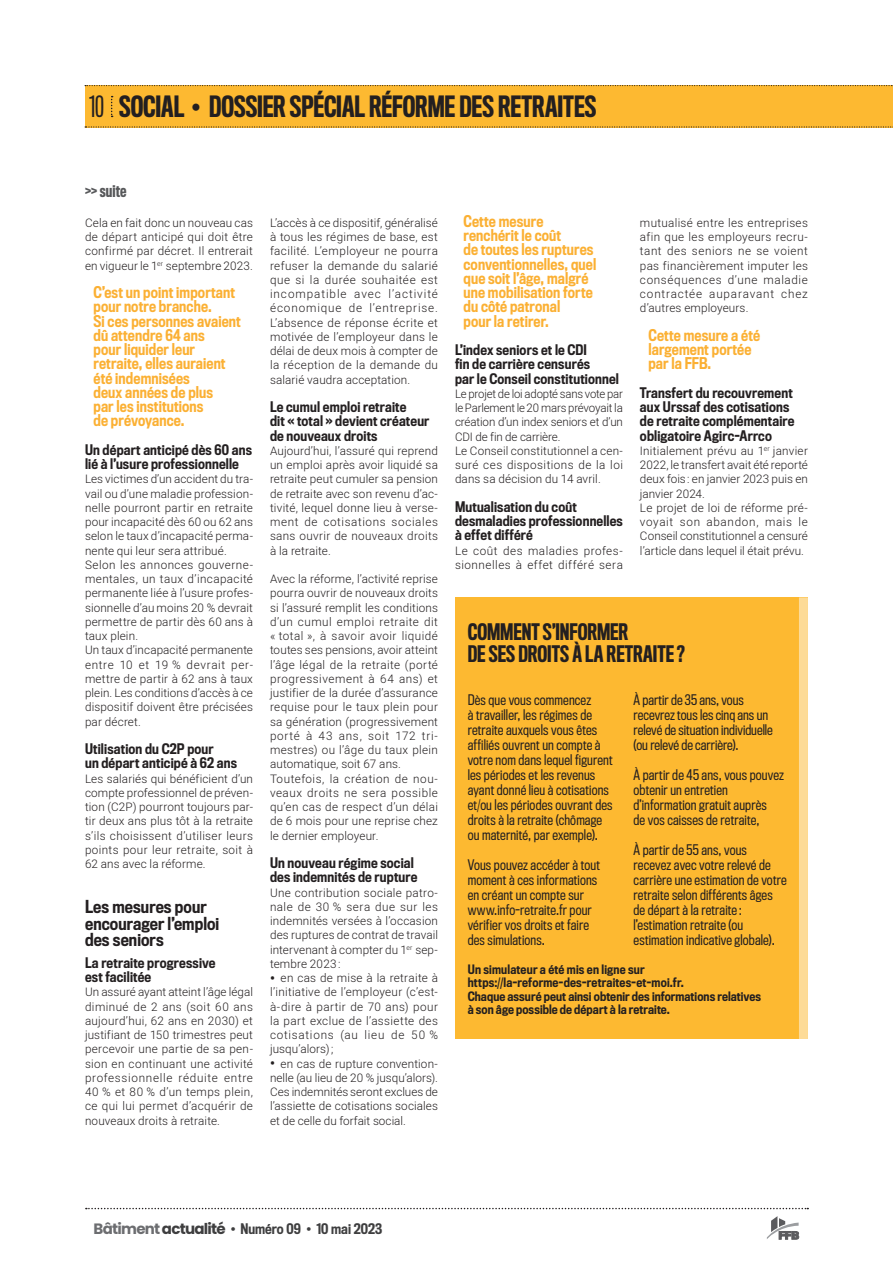
<style>
.page{position:relative;width:893px;height:1263px;background:#fff}
.page>*{position:absolute;margin:0;border:0;box-sizing:border-box;transform-origin:0 0}
.TITRE_gauche__header{font:500 27px "Titling Gothic FB Comp";color:#231f20}
.TITRE__encadré{font:500 21px/22.5px "Titling Gothic FB Comp";color:#231f20}
.INTERTITRE_2__articl{font:500 16.5px/16.5px "Titling Gothic FB Cond";letter-spacing:.005em;color:#231f20}
.TITRE__encadré-2{font:500 16.5px "Titling Gothic FB Comp";letter-spacing:.005em;color:#57585a}
.TEXTE_en_valeur_2__a{font:500 15px/14.2px "Titling Gothic FB Cond";letter-spacing:.01em;color:#fbb033;scale:.95 1}
.TEXTE__encadré{font:13.5px/15px "Titling Gothic FB Cond";letter-spacing:.01em;color:#231f20}
.INTERTITRE_3__articl{font:500 13.5px/14.2px "Titling Gothic FB Cond";letter-spacing:.015em;color:#231f20}
.t1{font:500 13.5px "Titling Gothic FB Cond";color:#3e3e3f}
.TEXTE__encadré-2{font:500 12px/13.5px "Titling Gothic FB Cond";letter-spacing:.01em;color:#231f20}
.TEXTE__article{font:300 11.7px/14.2px "Heebo";letter-spacing:.015em;color:#231f20;text-align:justify}
.TEXTE__article-2{font:300 11.7px/14.2px "Heebo";letter-spacing:.045em;color:#231f20}
.s1{font-weight:400}
.s2{font-weight:700;font-size:13.5px}
.s3{font-family:"Poppins";font-weight:700;font-size:15px;color:#6c6d70}
.s4{font-family:"Poppins";font-weight:700;font-size:15px}
.s5{font-family:"Poppins";font-weight:400;font-size:15px}
</style>
<div class="page">
<svg style="left:86px;top:1208px;width:722px;height:1px"></svg>
<svg style="left:767px;top:1216px;width:32px;height:23px"></svg>
<div style="left:85px;top:85px;width:808px;height:43px;background:#fdb931"></div>
<svg style="left:85px;top:126px;width:808px;height:2px"></svg>
<svg style="left:85px;top:85px;width:808px;height:1px"></svg>
<svg style="left:111px;top:96px;width:2px;height:21px"></svg>
<div style="left:455px;top:597px;width:353px;height:442px;background:#fdb931"></div>
<div style="left:799px;top:597px;width:9px;height:442px;background:#fddb97"></div>
<p class="TITRE_gauche__header" style="left:89px;top:91px;width:509px"><span class="s1">10</span> SOCIAL • DOSSIER SPÉCIAL RÉFORME DES RETRAITES</p>
<p class="TITRE__encadré-2" style="left:85px;top:181px;width:43px">&gt;&gt; suite</p>
<p class="TEXTE__article" style="left:85px;top:215px;width:169px">Cela en fait donc un nouveau cas de départ anticipé qui doit être confirmé par décret. Il entrerait en vigueur le 1<sup>er</sup> septembre 2023.</p>
<p class="TEXTE_en_valeur_2__a" style="left:94px;top:286px;width:157px">C’est un point important pour notre branche.<br>Si ces personnes avaient dû attendre 64 ans<br>pour liquider leur retraite, elles auraient été indemnisées<br>deux années de plus<br>par les institutions<br>de prévoyance.</p>
<p class="INTERTITRE_3__articl" style="left:85px;top:443px;width:169px">Un départ anticipé dès 60 ans lié à l’usure professionnelle</p>
<p class="TEXTE__article" style="left:85px;top:472px;width:169px">Les victimes d’un accident du tra&shy;vail ou d’une maladie profession&shy;nelle pourront partir en retraite pour incapacité dès 60 ou 62 ans selon le taux d’incapacité perma&shy;nente qui leur sera attribué.</p>
<p class="TEXTE__article" style="left:85px;top:557px;width:169px">Selon les annonces gouverne&shy;mentales, un taux d’incapacité permanente liée à l’usure profes&shy;sionnelle d’au moins 20 % devrait permettre de partir dès 60 ans à taux plein.</p>
<p class="TEXTE__article" style="left:85px;top:643px;width:169px">Un taux d’incapacité permanente entre 10 et 19 % devrait per&shy;mettre de partir à 62 ans à taux plein. Les conditions d’accès à ce dispositif doivent être précisées par décret.</p>
<p class="INTERTITRE_3__articl" style="left:85px;top:742px;width:154px">Utilisation du C2P pour<br>un départ anticipé à 62 ans</p>
<p class="TEXTE__article" style="left:85px;top:771px;width:169px">Les salariés qui bénéficient d’un compte professionnel de préven&shy;tion (C2P) pourront toujours par&shy;tir deux ans plus tôt à la retraite s’ils choisissent d’utiliser leurs points pour leur retraite, soit à 62 ans avec la réforme.</p>
<p class="INTERTITRE_2__articl" style="left:85px;top:899px;width:136px">Les mesures pour encourager l’emploi des seniors</p>
<p class="INTERTITRE_3__articl" style="left:85px;top:956px;width:132px">La retraite progressive est facilitée</p>
<p class="TEXTE__article" style="left:85px;top:985px;width:169px">Un assuré ayant atteint l’âge légal diminué de 2 ans (soit 60 ans aujourd’hui, 62 ans en 2030) et justifiant de 150 trimestres peut percevoir une partie de sa pen&shy;sion en continuant une activité professionnelle réduite entre 40 % et 80 % d’un temps plein, ce qui lui permet d’acquérir de nouveaux droits à retraite.</p>
<p class="TEXTE__article" style="left:270px;top:215px;width:169px">L’accès à ce dispositif, généralisé à tous les régimes de base, est facilité. L’employeur ne pourra refuser la demande du salarié que si la durée souhaitée est incompatible avec l’activité économique de l’entreprise.<br>L’absence de réponse écrite et motivée de l’employeur dans le délai de deux mois à compter de la réception de la demande du salarié vaudra acceptation.</p>
<p class="INTERTITRE_3__articl" style="left:270px;top:400px;width:161px">Le cumul emploi retraite<br>dit « total » devient créateur de nouveaux droits</p>
<p class="TEXTE__article" style="left:270px;top:443px;width:169px">Aujourd’hui, l’assuré qui reprend un emploi après avoir liquidé sa retraite peut cumuler sa pension de retraite avec son revenu d’ac&shy;tivité, lequel donne lieu à verse&shy;ment de cotisations sociales sans ouvrir de nouveaux droits à la retraite.</p>
<p class="TEXTE__article" style="left:270px;top:572px;width:169px">Avec la réforme, l’activité reprise pourra ouvrir de nouveaux droits si l’assuré remplit les conditions d’un cumul emploi retraite dit « total », à savoir avoir liquidé toutes ses pensions, avoir atteint l’âge légal de la retraite (porté progressivement à 64 ans) et justifier de la durée d’assurance requise pour le taux plein pour sa génération (progressivement porté à 43 ans, soit 172 tri&shy;mestres) ou l’âge du taux plein automatique, soit 67 ans.</p>
<p class="TEXTE__article" style="left:270px;top:771px;width:169px">Toutefois, la création de nou&shy;veaux droits ne sera possible qu’en cas de respect d’un délai de 6 mois pour une reprise chez le dernier employeur.</p>
<p class="INTERTITRE_3__articl" style="left:270px;top:856px;width:149px">Un nouveau régime social des indemnités de rupture</p>
<p class="TEXTE__article" style="left:270px;top:885px;width:169px">Une contribution sociale patro&shy;nale de 30 % sera due sur les indemnités versées à l’occasion des ruptures de contrat de travail intervenant à compter du 1<sup>er</sup> sep&shy;tembre 2023:</p>
<p class="TEXTE__article" style="left:270px;top:971px;width:169px"><span class="s2">•</span> en cas de mise à la retraite à l’initiative de l’employeur (c’est&shy;à-dire à partir de 70 ans) pour la part exclue de l’assiette des cotisations (au lieu de 50 % jusqu’alors);</p>
<p class="TEXTE__article" style="left:270px;top:1056px;width:169px"><span class="s2">•</span> en cas de rupture convention&shy;nelle (au lieu de 20 % jusqu’alors).</p>
<p class="TEXTE__article" style="left:270px;top:1085px;width:169px">Ces indemnités seront exclues de l’assiette de cotisations sociales et de celle du forfait social.</p>
<p class="TEXTE_en_valeur_2__a" style="left:463px;top:214px;width:141px">Cette mesure renchérit le coût<br>de toutes les ruptures conventionnelles, quel que soit l’âge, malgré une mobilisation forte du côté patronal<br>pour la retirer.</p>
<p class="INTERTITRE_3__articl" style="left:455px;top:343px;width:165px">L’index seniors et le CDI<br>fin de carrière censurés<br>par le Conseil constitutionnel</p>
<p class="TEXTE__article" style="left:455px;top:386px;width:169px">Le projet de loi adopté sans vote par le Parlement le 20 mars prévoyait la création d’un index seniors et d’un CDI de fin de carrière.</p>
<p class="TEXTE__article" style="left:455px;top:443px;width:169px">Le Conseil constitutionnel a cen&shy;suré ces dispositions de la loi dans sa décision du 14 avril.</p>
<p class="INTERTITRE_3__articl" style="left:455px;top:500px;width:169px">Mutualisation du coût desmaladies professionnelles à effet différé</p>
<p class="TEXTE__article-2" style="left:455px;top:543px;width:169px">Le coût des maladies profes&shy;sionnelles à effet différé sera</p>
<p class="TEXTE__article" style="left:640px;top:215px;width:169px">mutualisé entre les entreprises afin que les employeurs recru&shy;tant des seniors ne se voient pas financièrement imputer les conséquences d’une maladie contractée auparavant chez d’autres employeurs.</p>
<p class="TEXTE_en_valeur_2__a" style="left:648px;top:328px;width:119px">Cette mesure a été largement portée par la FFB.</p>
<p class="INTERTITRE_3__articl" style="left:640px;top:386px;width:156px">Transfert du recouvrement aux Urssaf des cotisations de retraite complémentaire obligatoire Agirc-Arrco</p>
<p class="TEXTE__article" style="left:640px;top:443px;width:169px">Initialement prévu au 1<sup>er</sup> janvier 2022, le transfert avait été reporté deux fois: en janvier 2023 puis en janvier 2024.</p>
<p class="TEXTE__article" style="left:640px;top:500px;width:169px">Le projet de loi de réforme pré&shy;voyait son abandon, mais le Conseil constitutionnel a censuré l’article dans lequel il était prévu.</p>
<p class="TITRE__encadré" style="left:468px;top:621px;width:219px">COMMENT S’INFORMER<br>DE SES DROITS À LA RETRAITE?</p>
<p class="TEXTE__encadré" style="left:468px;top:693px;width:147px">Dès que vous commencez<br>à travailler, les régimes de retraite auxquels vous êtes affiliés ouvrent un compte à votre nom dans lequel figurent les périodes et les revenus ayant donné lieu à cotisations et/ou les périodes ouvrant des droits à la retraite (chômage ou maternité, par exemple).</p>
<p class="TEXTE__encadré" style="left:468px;top:858px;width:134px">Vous pouvez accéder à tout moment à ces informations en créant un compte sur www.info-retraite.fr pour vérifier vos droits et faire des simulations.</p>
<p class="TEXTE__encadré" style="left:634px;top:693px;width:141px">À partir de 35 ans, vous recevrez tous les cinq ans un relevé de situation individuelle (ou relevé de carrière).</p>
<p class="TEXTE__encadré" style="left:634px;top:768px;width:152px">À partir de 45 ans, vous pouvez obtenir un entretien d’information gratuit auprès<br>de vos caisses de retraite,</p>
<p class="TEXTE__encadré" style="left:634px;top:843px;width:155px">À partir de 55 ans, vous recevez avec votre relevé de carrière une estimation de votre retraite selon différents âges de départ à la retraite : l’estimation retraite (ou estimation indicative globale).</p>
<p class="TEXTE__encadré-2" style="left:468px;top:962px;width:218px">Un simulateur a été mis en ligne sur https://la-reforme-des-retraites-et-moi.fr.</p>
<p class="TEXTE__encadré-2" style="left:468px;top:989px;width:295px">Chaque assuré peut ainsi obtenir des informations relatives à son âge possible de départ à la retraite.</p>
<p class="t1" style="left:94px;top:1220px;width:290px"><span class="s3">Bâtiment</span> <span class="s4">actualité</span> <span class="s5">•</span> Numéro 09 <span class="s5">•</span> 10 mai 2023</p>
</div>
